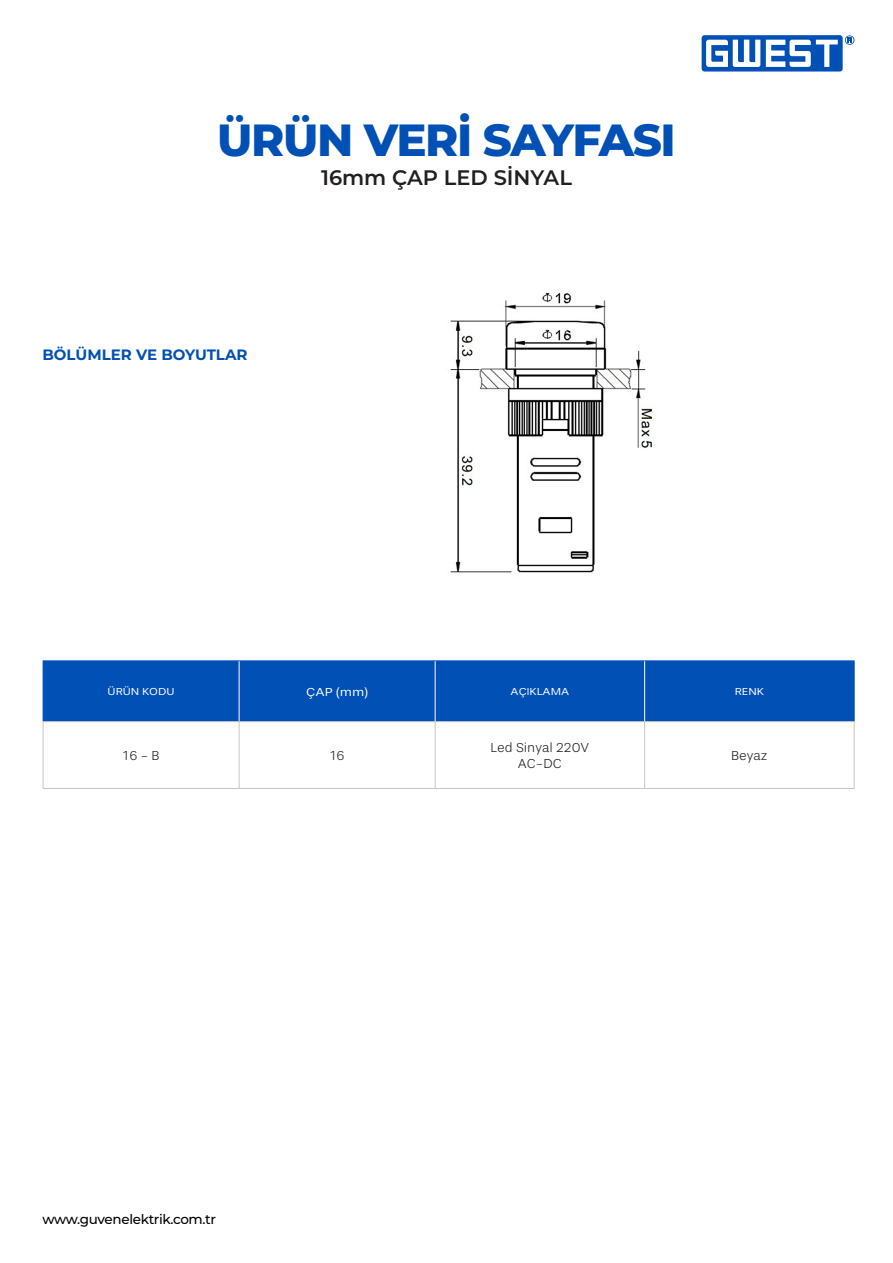
<style>
.page{position:relative;width:893px;height:1263px;background:#fff}
.page>*{position:absolute;margin:0;border:0;box-sizing:border-box;transform-origin:0 0}
.Category_3_Description{font:800 45px "Montserrat";letter-spacing:-.03em;color:#0050b5}
.Category_3_Description-2{font:600 21px "Montserrat";color:#231f20}
.t1{font:700 15px "Montserrat";color:#0050b5}
.TABLO_İÇERİK{font:300 13.5px "Stevie Sans";color:#231f20}
.t2{font:500 13.5px "Montserrat";letter-spacing:-.025em;color:#000}
.TABLO_BAŞLIK{font:12px "Stevie Sans";color:#fff;scale:1.14 1}
.TABLO_BAŞLIK-2{font:10.5px "Stevie Sans";color:#fff;scale:1.14 1}
</style>
<div class="page">
<div style="left:702px;top:35px;width:141px;height:36px;background:#0050b5;border-radius:3px"></div>
<svg style="left:706px;top:40px;width:54px;height:27px"></svg>
<svg style="left:766px;top:40px;width:72px;height:27px"></svg>
<svg style="left:845px;top:35px;width:9px;height:10px"></svg>
<div style="left:44px;top:661px;width:810px;height:60px;background:#0050b5"></div>
<hr style="left:644px;top:722px;width:1px;height:66px;background:#c6c6c6">
<hr style="left:854px;top:722px;width:1px;height:66px;background:#c6c6c6">
<hr style="left:435px;top:788px;width:210px;height:1px;background:#c6c6c6">
<hr style="left:645px;top:788px;width:209px;height:1px;background:#c6c6c6">
<hr style="left:43px;top:660px;width:196px;height:1px;background:#0050b5">
<hr style="left:43px;top:661px;width:1px;height:60px;background:#0050b5">
<hr style="left:43px;top:721px;width:196px;height:1px;background:#c6c6c6">
<hr style="left:43px;top:722px;width:1px;height:66px;background:#c6c6c6">
<hr style="left:239px;top:722px;width:1px;height:66px;background:#c6c6c6">
<hr style="left:435px;top:722px;width:1px;height:66px;background:#c6c6c6">
<hr style="left:43px;top:788px;width:196px;height:1px;background:#c6c6c6">
<hr style="left:239px;top:788px;width:196px;height:1px;background:#c6c6c6">
<hr style="left:435px;top:660px;width:210px;height:1px;background:#0050b5">
<hr style="left:435px;top:721px;width:210px;height:1px;background:#c6c6c6">
<hr style="left:239px;top:660px;width:196px;height:1px;background:#0050b5">
<hr style="left:239px;top:661px;width:1px;height:60px;background:#fff">
<hr style="left:435px;top:661px;width:1px;height:60px;background:#fff">
<hr style="left:239px;top:721px;width:196px;height:1px;background:#c6c6c6">
<hr style="left:645px;top:660px;width:209px;height:1px;background:#0050b5">
<hr style="left:644px;top:661px;width:1px;height:60px;background:#fff">
<hr style="left:854px;top:661px;width:1px;height:60px;background:#0050b5">
<hr style="left:645px;top:721px;width:209px;height:1px;background:#c6c6c6">
<img style="left:450px;top:293px;width:202px;height:280px">
<p class="Category_3_Description" style="left:217px;top:107px;width:460px">ÜRÜN VERİ SAYFASI</p>
<p class="Category_3_Description-2" style="left:321px;top:162px;width:252px">16mm ÇAP LED SİNYAL</p>
<p class="t1" style="left:43px;top:344px;width:207px">BÖLÜMLER VE BOYUTLAR</p>
<p class="TABLO_BAŞLIK-2" style="left:108px;top:686px;width:60px">ÜRÜN KODU</p>
<p class="TABLO_BAŞLIK" style="left:306px;top:685px;width:56px">ÇAP (mm)</p>
<p class="TABLO_BAŞLIK-2" style="left:511px;top:686px;width:53px">AÇIKLAMA</p>
<p class="TABLO_BAŞLIK-2" style="left:735px;top:686px;width:27px">RENK</p>
<p class="TABLO_İÇERİK" style="left:123px;top:748px;width:38px">16 - B</p>
<p class="TABLO_İÇERİK" style="left:330px;top:748px;width:16px">16</p>
<p class="TABLO_İÇERİK" style="left:490px;top:740px;width:100px">Led Sinyal 220V</p>
<p class="TABLO_İÇERİK" style="left:518px;top:756px;width:46px">AC-DC</p>
<p class="TABLO_İÇERİK" style="left:731px;top:748px;width:38px">Beyaz</p>
<p class="t2" style="left:43px;top:1209px;width:175px">www.guvenelektrik.com.tr</p>
</div>
